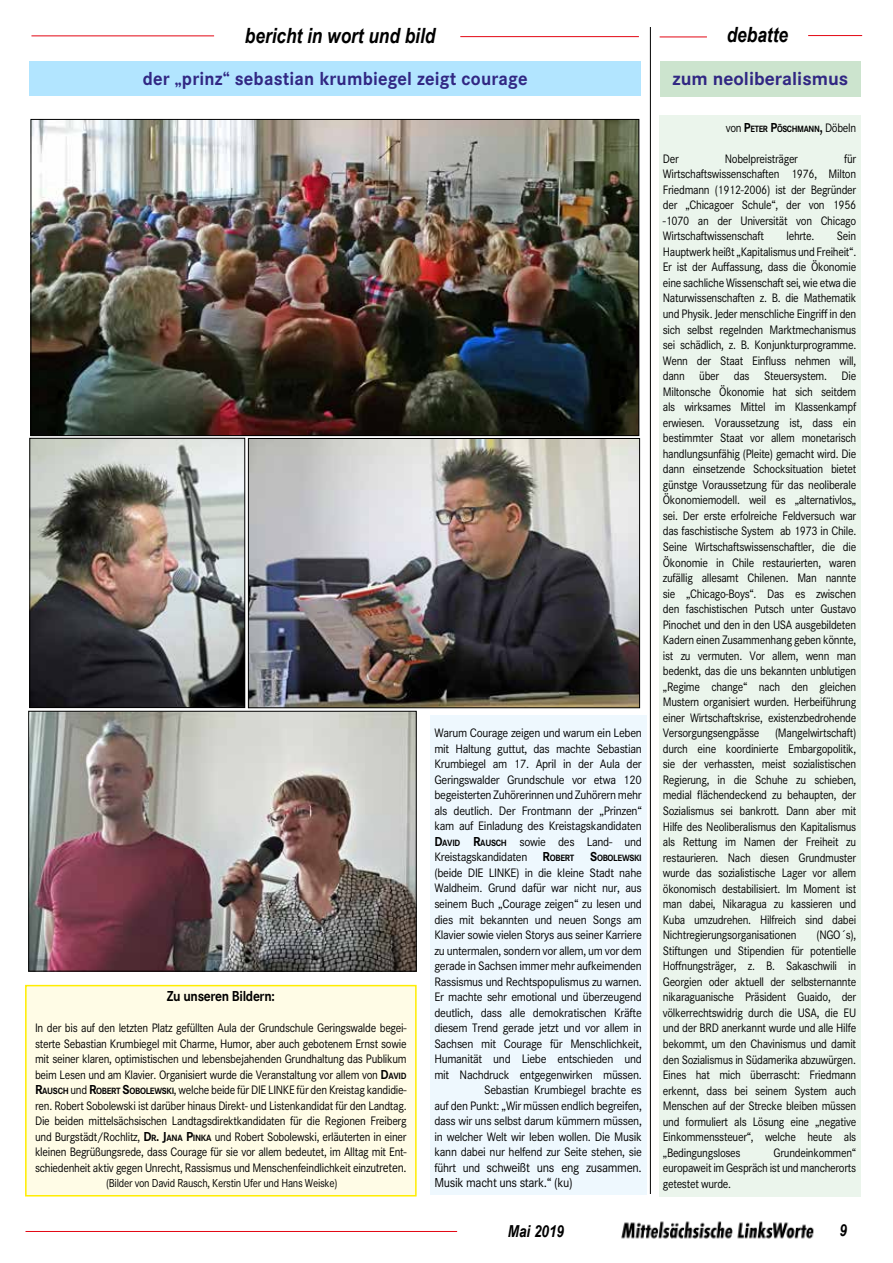
<style>
.page{position:relative;width:893px;height:1263px;background:#fff}
.page>*{position:absolute;margin:0;border:0;box-sizing:border-box;transform-origin:0 0}
.t1{font:italic 700 21px "Arial Narrow";color:#000}
.t2{font:700 19.5px "Corporate S";letter-spacing:.01em;color:#312783;scale:.95 1}
.t3{font:700 19.5px "Corporate S";letter-spacing:.01em;color:#312783}
.t4{font:italic 700 16.5px "Arial Narrow";color:#000}
.t5{font:700 15px "Corporate S";letter-spacing:-.025em;color:#000;scale:.9 1}
.t6{font:13.5px/15.5px "Corporate S";letter-spacing:-.025em;color:#000;scale:.94 1}
.t7{font:12.75px/15.6px "Corporate S";letter-spacing:-.025em;color:#000;text-align:justify;scale:.9 1}
.t8{font:12.75px/15.6px "Corporate S";letter-spacing:-.025em;color:#000;text-align:right;scale:.94 1}
.t9{font:12px "Corporate S";letter-spacing:-.025em;color:#000;scale:.9 1}
.t10{font:700 9.45px "Corporate S";letter-spacing:-.035em;color:#000;scale:.9 1}
.s1{font-weight:700;font-size:13.5px}
.s2{font-weight:700;font-size:9.45px}
.s3{font-size:13.5px}
.s4{font-size:12.75px}
.s5{font-weight:400;font-size:12.75px}
</style>
<div class="page">
<hr style="left:26px;top:1231px;width:431px;height:1px;background:#e30613">
<img style="left:621px;top:1221px;width:193px;height:18px">
<hr style="left:31px;top:35px;width:183px;height:1px;background:#e30613">
<hr style="left:460px;top:36px;width:179px;height:1px;background:#e30613">
<div style="left:29px;top:61px;width:612px;height:35px;background:#b2e5ff"></div>
<div style="left:659px;top:115px;width:201px;height:1081px;background:#ebf5ec"></div>
<div style="left:660px;top:61px;width:201px;height:36px;background:#cce4ce"></div>
<hr style="left:650px;top:27px;width:1px;height:1167px;background:#000">
<hr style="left:660px;top:37px;width:47px;height:1px;background:#e30613">
<hr style="left:808px;top:35px;width:54px;height:1px;background:#e30613">
<img style="left:250px;top:440px;width:388px;height:266px">
<div style="left:248px;top:438px;width:392px;height:270px;border:1px solid #000"></div>
<img style="left:31px;top:440px;width:212px;height:266px">
<div style="left:29px;top:438px;width:216px;height:270px;border:1px solid #000"></div>
<img style="left:33px;top:121px;width:604px;height:313px">
<img style="left:30px;top:713px;width:385px;height:256px">
<div style="left:28px;top:711px;width:389px;height:260px;border:1px solid #000"></div>
<div style="left:430px;top:716px;width:216px;height:479px;background:#eef8fe"></div>
<div style="left:26px;top:986px;width:390px;height:210px;background:#fffce6"></div>
<div style="left:25px;top:985px;width:392px;height:211px;border:2px solid #ffed00"></div>
<h1 class="t1" style="left:245px;top:19px;width:192px">bericht in wort und bild</h1>
<h2 class="t2" style="left:143px;top:67px;width:407px">der „prinz“ sebastian krumbiegel zeigt courage</h2>
<p class="t5" style="left:167px;top:987px;width:121px">Zu unseren Bildern:</p>
<p class="t7" style="left:35px;top:1020px;width:414px">In der bis auf den letzten Platz gefüllten Aula der Grundschule Geringswalde begei&shy;sterte Sebastian Krumbiegel mit Charme, Humor, aber auch gebotenem Ernst sowie mit seiner klaren, optimistischen und lebensbejahenden Grundhaltung das Publikum beim Lesen und am Klavier. Organisiert wurde die Veranstaltung vor allem von <span class="s1">D</span><span class="s2">AVID </span><span class="s1">R</span><span class="s2">AUSCH</span> und <span class="s1">R</span><span class="s2">OBERT</span> <span class="s1">S</span><span class="s2">OBOLEWSKI</span>, welche beide für DIE LINKE für den Kreistag kandidie&shy;ren. Robert Sobolewski ist darüber hinaus Direkt- und Listenkandidat für den Landtag.<br>Die beiden mittelsächsischen Landtagsdirektkandidaten für die Regionen Freiberg und Burgstädt/Rochlitz, <span class="s1">D</span><span class="s2">R</span><span class="s1">. J</span><span class="s2">ANA</span> <span class="s1">P</span><span class="s2">INKA</span> und Robert Sobolewski, erläuterten in einer kleinen Begrüßungsrede, dass Courage für sie vor allem bedeutet, im Alltag mit Ent&shy;schiedenheit aktiv gegen Unrecht, Rassismus und Menschenfeindlichkeit einzu<span class="s3">treten.</span></p>
<p class="t9" style="left:106px;top:1177px;width:259px">(Bilder von David Rausch, Kerstin Ufer und Hans Weiske)</p>
<p class="t8" style="left:434px;top:725px;width:222px">Warum Courage zeigen und warum ein Leben mit Haltung guttut, das machte Sebastian Krumbiegel am 17. April in der Aula der Geringswalder Grundschule vor etwa 120 begeisterten Zuhörerinnen und Zuhörern mehr als deutlich. Der Frontmann der „Prinzen“ kam auf Einladung des Kreistagskandidaten <span class="s1">D</span><span class="s2">AVID</span> <span class="s1">R</span><span class="s2">AUSCH</span> sowie des Land- und Kreistagskandidaten <span class="s1">R</span><span class="s2">OBERT</span> <span class="s1">S</span><span class="s2">OBOLEWSKI </span>(beide DIE LINKE) in die kleine Stadt nahe Waldheim. Grund dafür war nicht nur, aus seinem Buch „Courage zeigen“ zu lesen und dies mit bekannten und neuen Songs am Klavier sowie vielen Storys aus seiner Karriere zu untermalen, sondern vor allem, um vor dem gerade in Sachsen immer mehr aufkeimenden Rassismus und Rechtspopulismus zu warnen.<br>Er machte sehr emotional und überzeugend deutlich, dass alle demokratischen Kräfte diesem Trend gerade jetzt und vor allem in Sachsen mit Courage für Menschlichkeit, Humanität und Liebe entschieden und mit Nachdruck entgegenwirken müssen.<br>Sebastian Krumbiegel brachte es<br>auf den Punkt: „Wir müssen endlich begreifen, dass wir uns selbst darum kümmern müssen, in welcher Welt wir leben wollen. Die Musik kann dabei nur helfend zur Seite stehen, sie</p>
<p class="t6" style="left:434px;top:1160px;width:222px"><span class="s4">führt und</span> schweißt uns eng zusammen.<br>Musik macht uns stark.“ (ku)</p>
<h1 class="t1" style="left:727px;top:19px;width:63px">debatte</h1>
<h2 class="t3" style="left:672px;top:67px;width:177px">zum neoliberalismus</h2>
<p class="t10" style="left:726px;top:123px;width:147px"><span class="s5">von</span> <span class="s3">P</span>ETER <span class="s3">P</span>ÖSCHMANN<span class="s3">,</span> <span class="s5">Döbeln</span></p>
<p class="t7" style="left:663px;top:151px;width:216px;text-indent:181px">für Wirtschaftswissenschaften 1976, Milton Friedmann (1912-2006) ist der Begründer der „Chicagoer Schule“, der von 1956 -1070 an der Universität von Chicago Wirtschaftwissenschaft</p>
<p class="t7" style="left:663px;top:151px;width:19px">Der</p>
<p class="t7" style="left:725px;top:151px;width:83px">Nobelpreisträger</p>
<p class="t7" style="left:663px;top:228px;width:216px;text-indent:174px">Sein Hauptwerk heißt „Kapitalismus und Freiheit“.<br>Er ist der Auffassung, dass die Ökonomie eine sachliche Wissenschaft sei, wie etwa die Naturwissenschaften z. B. die Mathematik und Physik. Jeder menschliche Eingriff in den sich selbst regelnden Marktmechanismus sei schädlich, z. B. Konjunkturprogramme.<br>Wenn der Staat Einfluss nehmen will, dann über das Steuersystem. Die Miltonsche Ökonomie hat sich seitdem als wirksames Mittel im Klassenkampf erwiesen. Voraussetzung ist, dass ein bestimmter Staat vor allem monetarisch handlungsunfähig (Pleite) gemacht wird. Die dann einsetzende Schocksituation bietet günstge Voraussetzung für das neoliberale Ökonomiemodell. weil es „alternativlos„ sei. Der erste erfolreiche Feldversuch war das faschistische System ab 1973 in Chile.<br>Seine Wirtschaftswissenschaftler, die die Ökonomie in Chile restaurierten, waren zufällig allesamt Chilenen. Man nannte sie „Chicago-Boys“. Das es zwischen den faschistischen Putsch unter Gustavo Pinochet und den in den USA ausgebildeten Kadern einen Zusammenhang geben könnte, ist zu vermuten. Vor allem, wenn man bedenkt, das die uns bekannten unblutigen „Regime change“ nach den gleichen Mustern organisiert wurden. Herbeiführung einer Wirtschaftskrise, existenzbedrohende Versorgungsengpässe (Mangelwirtschaft) durch eine koordinierte Embargopolitik, sie der verhassten, meist sozialistischen Regierung, in die Schuhe zu schieben, medial flächendeckend zu behaupten, der Sozialismus sei bankrott. Dann aber mit Hilfe des Neoliberalismus den Kapitalismus als Rettung im Namen der Freiheit zu restaurieren. Nach diesen Grundmuster wurde das sozialistische Lager vor allem ökonomisch destabilisiert. Im Moment ist man dabei, Nikaragua zu kassieren und Kuba umzudrehen. Hilfreich sind dabei Nichtregierungsorganisationen</p>
<p class="t7" style="left:786px;top:228px;width:33px">lehrte.</p>
<p class="t7" style="left:663px;top:927px;width:216px;text-indent:154px">(NGO´s), Stiftungen und Stipendien für potentielle Hoffnungsträger, z. B. Sakaschwili in Georgien oder aktuell der selbsternannte nikaraguanische Präsident Guaido, der völkerrechtswidrig durch die USA, die EU und der BRD anerkannt wurde und alle Hilfe bekommt, um den Chavinismus und damit den Sozialismus in Südamerika abzuwürgen.<br>Eines hat mich überrascht: Friedmann erkennt, dass bei seinem System auch Menschen auf der Strecke bleiben müssen und formuliert als Lösung eine „negative Einkommenssteuer“, welche heute als „Bedingungsloses</p>
<p class="t7" style="left:663px;top:1145px;width:216px;text-indent:111px">Grundeinkommen“ europaweit im Gespräch ist und mancherorts getestet wurde.</p>
<p class="t4" style="left:508px;top:1218px;width:58px">Mai 2019</p>
<p class="t4" style="left:839px;top:1218px;width:9px">9</p>
</div>
